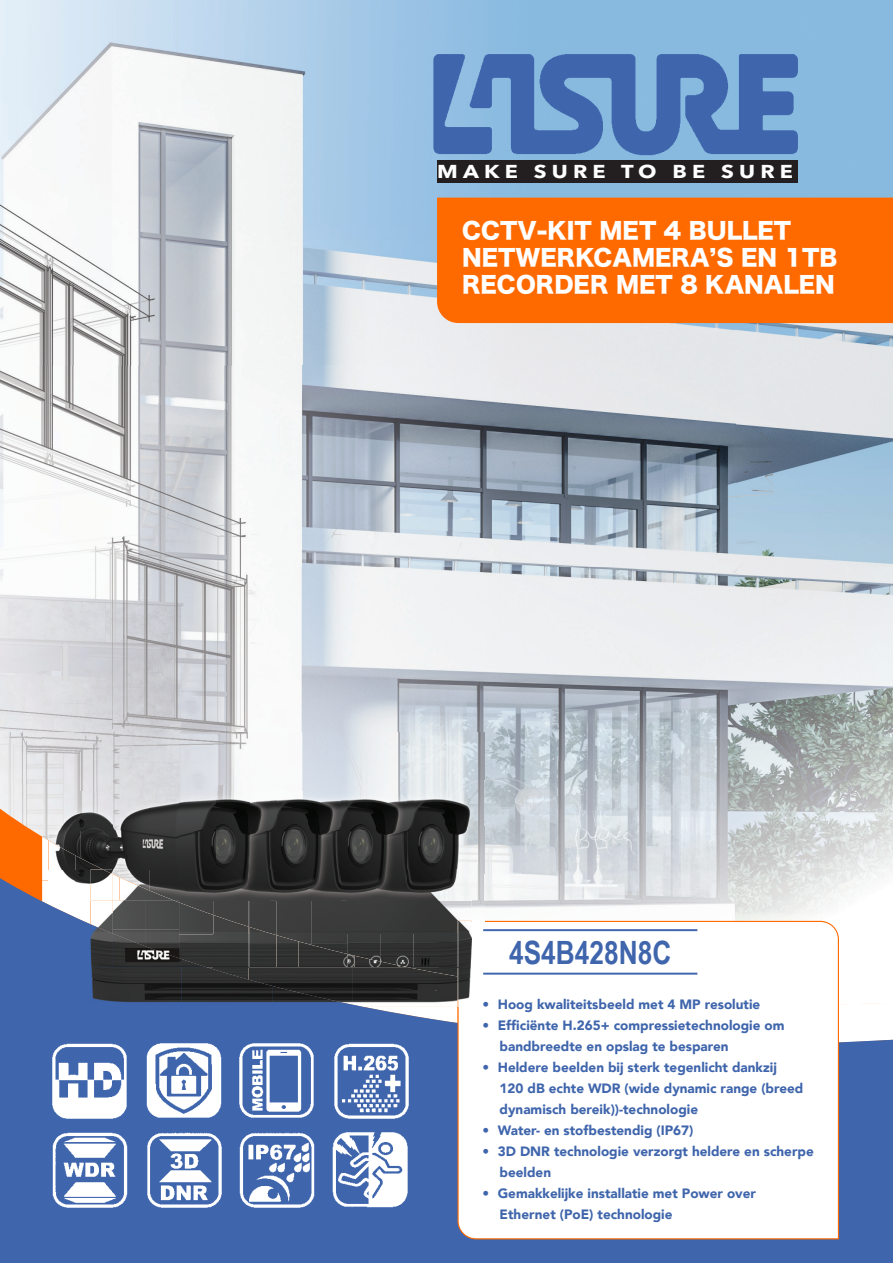
<style>
.page{position:relative;width:893px;height:1263px;background:#fff}
.page>*{position:absolute;margin:0;border:0;box-sizing:border-box;transform-origin:0 0}
.t1{font:700 32.1px "Arial Narrow";color:#3f65ac}
.t2{font:22.5px/27px "Hira Kaku Std W8";color:#fff}
.t3{font:700 18.6px "Avenir Next LT Pro";letter-spacing:.24em;color:#fff;scale:1.17 1}
.t4{font:900 13.5px/21px "Avenir";color:#3f65ac}
.s1{font-weight:500}
</style>
<div class="page">
<img style="left:0;top:0;width:735px;height:366px">
<img style="left:735px;top:0;width:158px;height:567px">
<img style="left:0;top:366px;width:262px;height:418px">
<img style="left:262px;top:366px;width:474px;height:201px">
<img style="left:248px;top:567px;width:645px;height:194px">
<img style="left:484px;top:761px;width:409px;height:64px">
<svg style="left:0;top:825px;width:893px;height:438px;background:#778ebb"></svg>
<img style="left:238px;top:1131px;width:78px;height:78px">
<img style="left:238px;top:1042px;width:78px;height:78px">
<img style="left:332px;top:1042px;width:78px;height:78px">
<img style="left:332px;top:1131px;width:78px;height:78px">
<img style="left:145px;top:1042px;width:78px;height:78px">
<img style="left:145px;top:1131px;width:78px;height:78px">
<img style="left:51px;top:1131px;width:78px;height:78px">
<img style="left:51px;top:1042px;width:78px;height:78px">
<svg style="left:457px;top:921px;width:382px;height:318px"></svg>
<img style="left:413px;top:934px;width:44px;height:33px">
<img style="left:273px;top:967px;width:80px;height:19px">
<img style="left:353px;top:967px;width:104px;height:40px">
<img style="left:91px;top:967px;width:182px;height:40px">
<img style="left:273px;top:986px;width:91px;height:21px">
<img style="left:457px;top:967px;width:15px;height:40px">
<img style="left:413px;top:733px;width:71px;height:47px">
<img style="left:413px;top:780px;width:36px;height:11px">
<img style="left:449px;top:780px;width:35px;height:47px">
<img style="left:477px;top:827px;width:7px;height:47px">
<img style="left:472px;top:874px;width:12px;height:93px">
<svg style="left:472px;top:921px;width:12px;height:1px"></svg>
<img style="left:347px;top:900px;width:125px;height:34px">
<img style="left:457px;top:921px;width:15px;height:46px">
<img style="left:413px;top:791px;width:64px;height:73px">
<img style="left:413px;top:864px;width:32px;height:5px">
<img style="left:445px;top:864px;width:32px;height:36px">
<img style="left:406px;top:869px;width:66px;height:31px">
<img style="left:113px;top:733px;width:300px;height:58px">
<img style="left:347px;top:933px;width:33px;height:23px">
<img style="left:380px;top:933px;width:33px;height:34px">
<img style="left:250px;top:967px;width:52px;height:1px">
<img style="left:347px;top:954px;width:8px;height:13px">
<img style="left:355px;top:956px;width:52px;height:11px">
<img style="left:406px;top:791px;width:7px;height:78px">
<img style="left:347px;top:900px;width:33px;height:1px">
<img style="left:347px;top:791px;width:59px;height:109px">
<img style="left:276px;top:901px;width:36px;height:40px">
<img style="left:312px;top:869px;width:35px;height:72px">
<img style="left:276px;top:935px;width:23px;height:32px">
<img style="left:298px;top:941px;width:49px;height:26px">
<img style="left:269px;top:791px;width:78px;height:78px">
<img style="left:276px;top:900px;width:36px;height:1px">
<img style="left:269px;top:869px;width:71px;height:31px">
<img style="left:42px;top:733px;width:71px;height:54px">
<img style="left:42px;top:787px;width:52px;height:50px">
<img style="left:94px;top:787px;width:19px;height:4px">
<img style="left:42px;top:837px;width:7px;height:43px">
<img style="left:42px;top:880px;width:49px;height:21px">
<img style="left:42px;top:901px;width:49px;height:66px">
<img style="left:91px;top:900px;width:22px;height:24px">
<img style="left:91px;top:924px;width:22px;height:43px">
<img style="left:113px;top:900px;width:33px;height:29px">
<img style="left:146px;top:900px;width:33px;height:29px">
<img style="left:113px;top:929px;width:33px;height:5px">
<img style="left:146px;top:929px;width:33px;height:17px">
<img style="left:113px;top:934px;width:33px;height:33px">
<img style="left:146px;top:946px;width:33px;height:21px">
<img style="left:179px;top:900px;width:35px;height:2px">
<img style="left:214px;top:900px;width:36px;height:27px">
<img style="left:179px;top:902px;width:35px;height:33px">
<img style="left:214px;top:915px;width:34px;height:20px">
<img style="left:179px;top:935px;width:69px;height:32px">
<img style="left:248px;top:927px;width:2px;height:40px">
<img style="left:179px;top:958px;width:27px;height:9px">
<img style="left:250px;top:900px;width:26px;height:27px">
<img style="left:250px;top:927px;width:26px;height:40px">
<img style="left:49px;top:791px;width:70px;height:39px">
<img style="left:49px;top:830px;width:32px;height:26px">
<img style="left:81px;top:830px;width:167px;height:39px">
<img style="left:49px;top:840px;width:27px;height:29px">
<img style="left:76px;top:856px;width:27px;height:13px">
<img style="left:49px;top:869px;width:27px;height:31px">
<img style="left:76px;top:869px;width:37px;height:31px">
<svg style="left:103px;top:869px;width:16px;height:8px"></svg>
<img style="left:113px;top:874px;width:6px;height:26px">
<img style="left:119px;top:791px;width:67px;height:39px">
<img style="left:119px;top:869px;width:30px;height:8px">
<img style="left:149px;top:869px;width:99px;height:31px">
<img style="left:119px;top:877px;width:54px;height:23px">
<img style="left:186px;top:791px;width:62px;height:39px">
<img style="left:248px;top:801px;width:2px;height:99px">
<img style="left:250px;top:802px;width:6px;height:28px">
<img style="left:250px;top:830px;width:6px;height:70px">
<img style="left:256px;top:800px;width:13px;height:100px">
<hr style="left:483px;top:929px;width:214px;height:2px;background:#3f65ac">
<hr style="left:483px;top:973px;width:214px;height:2px;background:#3f65ac">
<div style="left:437px;top:198px;width:456px;height:125px;background:#ff6a00"></div>
<img style="left:416px;top:34px;width:387px;height:139px">
<div style="left:437px;top:161px;width:361px;height:22px;background:#231f20"></div>
<h3 class="t3" style="left:437px;top:160px;width:306px">MAKE SURE TO BE SURE</h3>
<h2 class="t2" style="left:462px;top:218px;width:377px">CCTV-KIT MET 4 BULLET<br>NETWERKCAMERAʼS EN 1TB<br>RECORDER MET 8 KANALEN</h2>
<h1 class="t1" style="left:509px;top:928px;width:164px">4S4B428N8C</h1>
<p class="t4" style="left:483px;top:993px;width:279px"><span class="s1">•</span> Hoog kwaliteitsbeeld met 4 MP resolutie</p>
<p class="t4" style="left:500px;top:1014px;width:286px;text-indent:-17px"><span class="s1">•</span> Efficiënte H.265+ compressietechnologie om bandbreedte en opslag te besparen</p>
<p class="t4" style="left:500px;top:1056px;width:305px;text-indent:-17px"><span class="s1">•</span> Heldere beelden bij sterk tegenlicht dankzij<br>120 dB echte WDR (wide dynamic range (breed dynamisch bereik))-technologie</p>
<p class="t4" style="left:483px;top:1119px;width:212px"><span class="s1">•</span> Water- en stofbestendig (IP67)</p>
<p class="t4" style="left:500px;top:1140px;width:316px;text-indent:-17px"><span class="s1">•</span> 3D DNR technologie verzorgt heldere en scherpe beelden</p>
<p class="t4" style="left:500px;top:1182px;width:258px;text-indent:-17px"><span class="s1">•</span> Gemakkelijke installatie met Power over<br>Ethernet (PoE) technologie</p>
</div>
